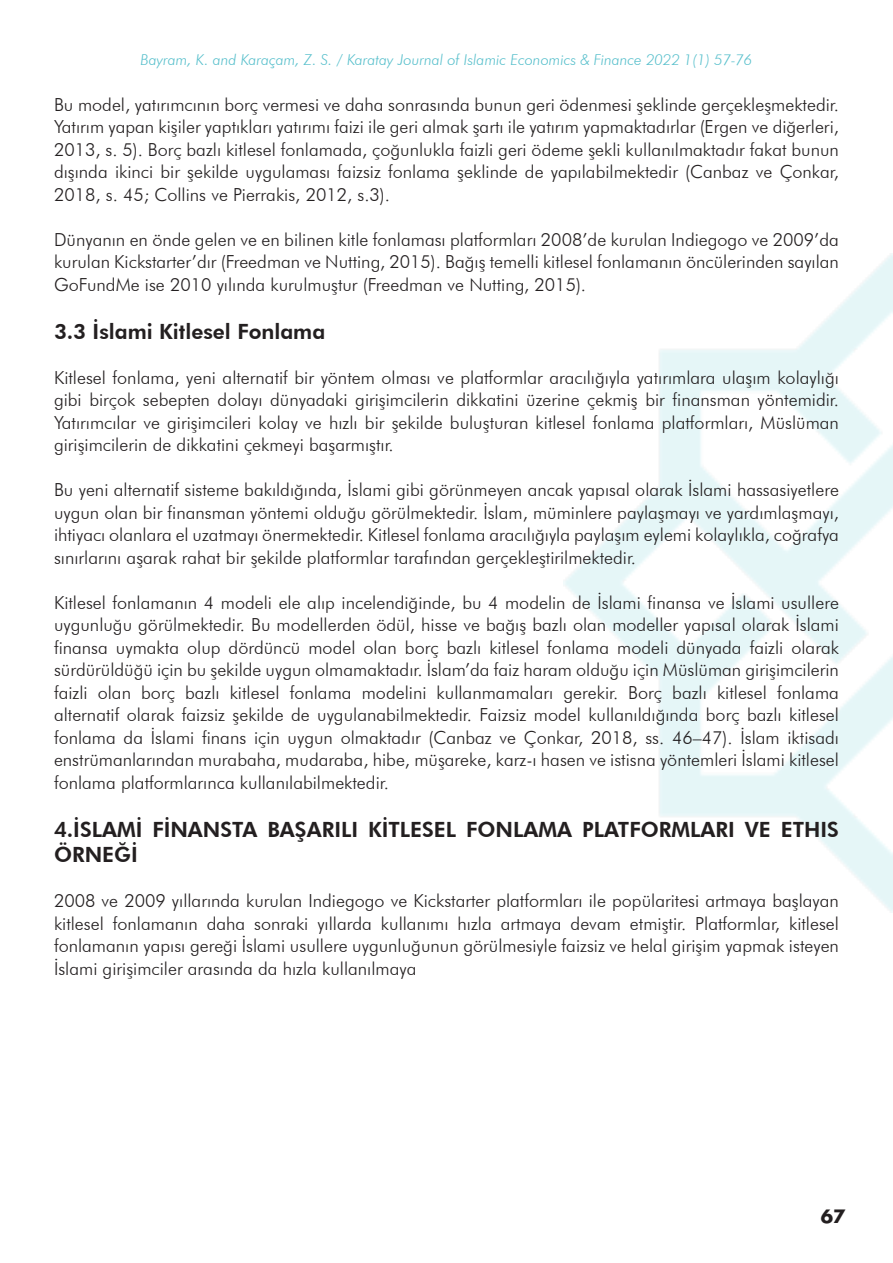
<style>
.page{position:relative;width:893px;height:1263px;background:#fff}
.page>*{position:absolute;margin:0;border:0;box-sizing:border-box;transform-origin:0 0}
.t1{font:800 21px/25.5px "Futura BT";color:#231f20}
.t2{font:300 18px/22.5px "Futura BT";color:#231f20;text-align:justify}
.t3{font:700 18px "Futura";color:#231f20}
.t4{font:italic 300 15px "Futura BT";color:#59c0cc}
</style>
<div class="page">
<p class="t4" style="left:141px;top:51px;width:613px">Bayram, K. and Karaçam, Z. S. / Karatay Journal of Islamic Economics &amp; Finance 2022 1(1) 57-76</p>
<p class="t2" style="left:54px;top:93px;width:786px">Bu model, yatırımcının borç vermesi ve daha sonrasında bunun geri ödenmesi şeklinde gerçekleşmektedir.<br>Yatırım yapan kişiler yaptıkları yatırımı faizi ile geri almak şartı ile yatırım yapmaktadırlar (Ergen ve diğerleri, 2013, s. 5). Borç bazlı kitlesel fonlamada, çoğunlukla faizli geri ödeme şekli kullanılmaktadır fakat bunun dışında ikinci bir şekilde uygulaması faizsiz fonlama şeklinde de yapılabilmektedir (Canbaz ve Çonkar, 2018, s. 45; Collins ve Pierrakis, 2012, s.3).</p>
<p class="t2" style="left:54px;top:228px;width:786px">Dünyanın en önde gelen ve en bilinen kitle fonlaması platformları 2008’de kurulan Indiegogo ve 2009’da kurulan Kickstarter’dır (Freedman ve Nutting, 2015). Bağış temelli kitlesel fonlamanın öncülerinden sayılan GoFundMe ise 2010 yılında kurulmuştur (Freedman ve Nutting, 2015).</p>
<p class="t1" style="left:54px;top:318px;width:273px">3.3 İslami Kitlesel Fonlama</p>
<p class="t2" style="left:54px;top:366px;width:786px">Kitlesel fonlama, yeni alternatif bir yöntem olması ve platformlar aracılığıyla yatırımlara ulaşım kolaylığı gibi birçok sebepten dolayı dünyadaki girişimcilerin dikkatini üzerine çekmiş bir finansman yöntemidir.<br>Yatırımcılar ve girişimcileri kolay ve hızlı bir şekilde buluşturan kitlesel fonlama platformları, Müslüman girişimcilerin de dikkatini çekmeyi başarmıştır.</p>
<p class="t2" style="left:54px;top:478px;width:786px">Bu yeni alternatif sisteme bakıldığında, İslami gibi görünmeyen ancak yapısal olarak İslami hassasiyetlere uygun olan bir finansman yöntemi olduğu görülmektedir. İslam, müminlere paylaşmayı ve yardımlaşmayı, ihtiyacı olanlara el uzatmayı önermektedir. Kitlesel fonlama aracılığıyla paylaşım eylemi kolaylıkla, coğrafya sınırlarını aşarak rahat bir şekilde platformlar tarafından gerçekleştirilmektedir.</p>
<p class="t2" style="left:54px;top:591px;width:786px">Kitlesel fonlamanın 4 modeli ele alıp incelendiğinde, bu 4 modelin de İslami finansa ve İslami usullere uygunluğu görülmektedir. Bu modellerden ödül, hisse ve bağış bazlı olan modeller yapısal olarak İslami finansa uymakta olup dördüncü model olan borç bazlı kitlesel fonlama modeli dünyada faizli olarak sürdürüldüğü için bu şekilde uygun olmamaktadır. İslam’da faiz haram olduğu için Müslüman girişimcilerin faizli olan borç bazlı kitlesel fonlama modelini kullanmamaları gerekir. Borç bazlı kitlesel fonlama alternatif olarak faizsiz şekilde de uygulanabilmektedir. Faizsiz model kullanıldığında borç bazlı kitlesel fonlama da İslami finans için uygun olmaktadır (Canbaz ve Çonkar, 2018, ss. 46–47). İslam iktisadı enstrümanlarından murabaha, mudaraba, hibe, müşareke, karz-ı hasen ve istisna yöntemleri İslami kitlesel fonlama platformlarınca kullanılabilmektedir.</p>
<p class="t1" style="left:54px;top:816px;width:786px">4.İSLAMİ FİNANSTA BAŞARILI KİTLESEL FONLAMA PLATFORMLARI VE ETHIS<br>ÖRNEĞİ</p>
<p class="t2" style="left:54px;top:889px;width:786px">2008 ve 2009 yıllarında kurulan Indiegogo ve Kickstarter platformları ile popülaritesi artmaya başlayan kitlesel fonlamanın daha sonraki yıllarda kullanımı hızla artmaya devam etmiştir. Platformlar, kitlesel fonlamanın yapısı gereği İslami usullere uygunluğunun görülmesiyle faizsiz ve helal girişim yapmak isteyen İslami girişimciler arasında da hızla kullanılmaya</p>
<p class="t3" style="left:821px;top:1203px;width:26px">67</p>
</div>
